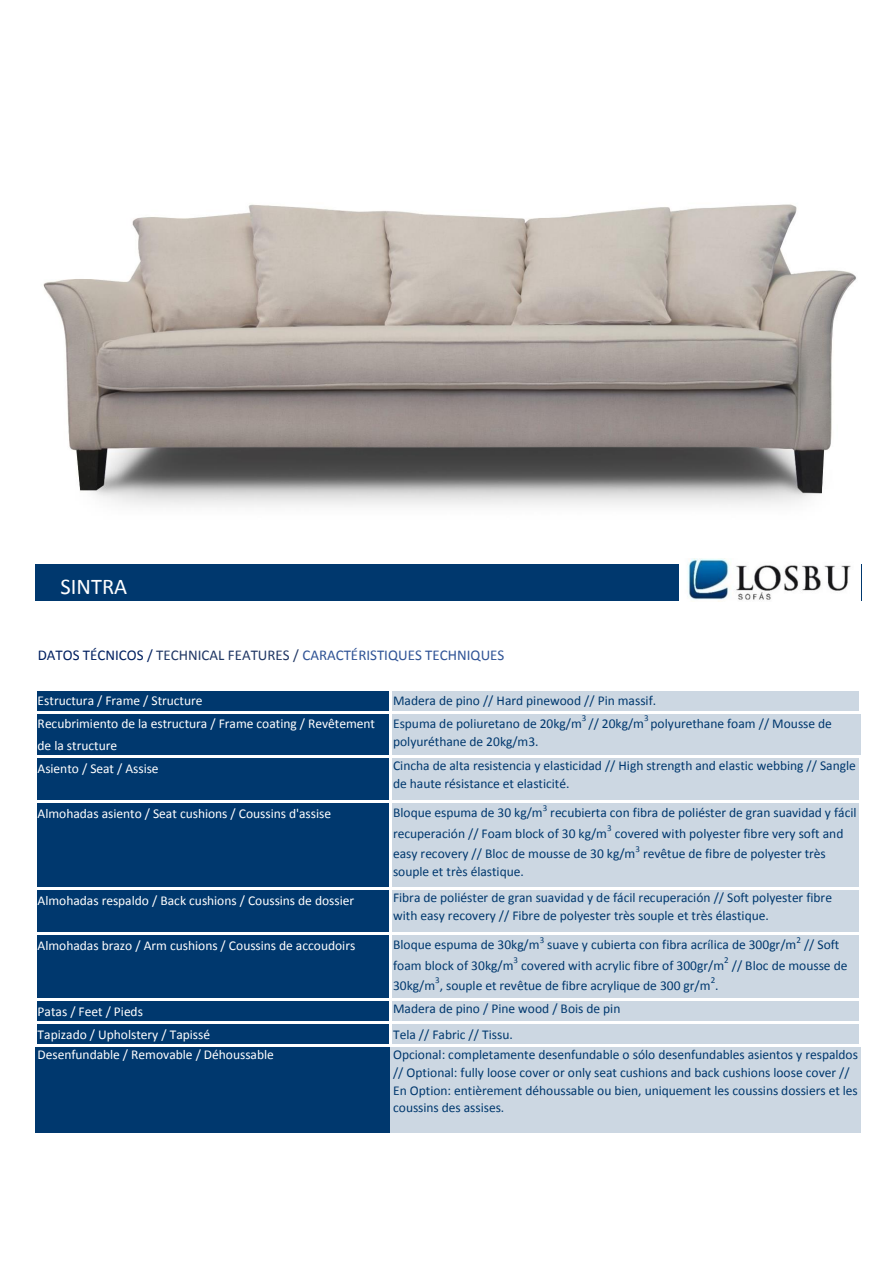
<style>
.page{position:relative;width:893px;height:1263px;background:#fff}
.page>*{position:absolute;margin:0;border:0;box-sizing:border-box;transform-origin:0 0}
.t1{font:22.5px "Calibri";color:#fff}
.t2{font:15px "Calibri";color:#305496}
.t3{font:13.5px/17.9px "Calibri";letter-spacing:-.005em;color:#00386e}
.t4{font:13.5px "Calibri";letter-spacing:-.005em;color:#fff}
.t5{font:9px "Calibri";color:#00386e}
.s1{color:#002060}
.s2{color:#203764}
</style>
<div class="page">
<div style="left:36px;top:564px;width:825px;height:37px;background:#00386e"></div>
<div style="left:36px;top:689px;width:355px;height:443px;background:#00386e"></div>
<div style="left:390px;top:689px;width:471px;height:443px;background:#ccd7e2"></div>
<hr style="left:859px;top:690px;width:3px;height:23px;background:#fff">
<hr style="left:34px;top:688px;width:3px;height:359px;background:#fff">
<hr style="left:389px;top:690px;width:3px;height:357px;background:#fff">
<hr style="left:859px;top:758px;width:3px;height:289px;background:#fff">
<hr style="left:37px;top:688px;width:825px;height:2px;background:#fff">
<hr style="left:37px;top:710px;width:825px;height:3px;background:#fff">
<hr style="left:37px;top:755px;width:825px;height:3px;background:#fff">
<hr style="left:37px;top:800px;width:825px;height:3px;background:#fff">
<hr style="left:37px;top:887px;width:825px;height:3px;background:#fff">
<hr style="left:37px;top:931px;width:825px;height:3px;background:#fff">
<hr style="left:37px;top:998px;width:825px;height:3px;background:#fff">
<hr style="left:37px;top:1021px;width:825px;height:3px;background:#fff">
<hr style="left:37px;top:1044px;width:825px;height:3px;background:#fff">
<img style="left:679px;top:558px;width:181px;height:43px">
<img style="left:43px;top:204px;width:813px;height:302px">
<p class="t1" style="left:60px;top:577px;width:68px">SINTRA</p>
<p class="t2" style="left:38px;top:649px;width:468px"><span class="s1">DATOS TÉCNICOS /</span> <span class="s2">TECHNICAL FEATURES /</span> CARACTÉRISTIQUES TECHNIQUES</p>
<p class="t4" style="left:38px;top:695px;width:166px">Estructura / Frame / Structure</p>
<p class="t4" style="left:38px;top:718px;width:339px">Recubrimiento de la estructura / Frame coating / Revêtement</p>
<p class="t4" style="left:38px;top:740px;width:81px">de la structure</p>
<p class="t4" style="left:38px;top:763px;width:123px">Asiento / Seat / Assise</p>
<p class="t4" style="left:38px;top:807px;width:295px">Almohadas asiento / Seat cushions / Coussins d'assise</p>
<p class="t4" style="left:38px;top:895px;width:318px">Almohadas respaldo / Back cushions / Coussins de dossier</p>
<p class="t4" style="left:38px;top:939px;width:319px">Almohadas brazo / Arm cushions / Coussins de accoudoirs</p>
<p class="t3" style="left:393px;top:693px;width:265px">Madera de pino // Hard pinewood // Pin massif.</p>
<p class="t3" style="left:393px;top:716px;width:190px">Espuma de poliuretano de 20kg/m</p>
<p class="t5" style="left:582px;top:714px;width:6px">3</p>
<p class="t3" style="left:588px;top:716px;width:57px">// 20kg/m</p>
<p class="t5" style="left:644px;top:714px;width:6px">3</p>
<p class="t3" style="left:650px;top:716px;width:183px">polyurethane foam // Mousse de</p>
<p class="t3" style="left:393px;top:733px;width:147px">polyuréthane de 20kg/m3.</p>
<p class="t3" style="left:393px;top:758px;width:464px">Cincha de alta resistencia y elasticidad // High strength and elastic webbing // Sangle de haute résistance et elasticité.</p>
<p class="t3" style="left:393px;top:805px;width:151px">Bloque espuma de 30 kg/m</p>
<p class="t5" style="left:543px;top:804px;width:6px">3</p>
<p class="t3" style="left:393px;top:804px;width:465px;line-height:20.4px;text-indent:157px">recubierta con fibra de poliéster de gran suavidad y fácil recuperación // Foam block of 30 kg/m</p>
<p class="t5" style="left:607px;top:824px;width:6px">3</p>
<p class="t3" style="left:393px;top:824px;width:452px;line-height:20.4px;text-indent:222px">covered with polyester fibre very soft and easy recovery // Bloc de mousse de 30 kg/m</p>
<p class="t5" style="left:635px;top:844px;width:6px">3</p>
<p class="t3" style="left:643px;top:846px;width:184px">revêtue de fibre de polyester très</p>
<p class="t3" style="left:393px;top:863px;width:132px">souple et très élastique.</p>
<p class="t3" style="left:393px;top:889px;width:440px">Fibra de poliéster de gran suavidad y de fácil recuperación // Soft polyester fibre with easy recovery // Fibre de polyester très souple et très élastique.</p>
<p class="t3" style="left:393px;top:937px;width:148px">Bloque espuma de 30kg/m</p>
<p class="t5" style="left:540px;top:936px;width:6px">3</p>
<p class="t3" style="left:547px;top:937px;width:251px">suave y cubierta con fibra acrílica de 300gr/m</p>
<p class="t5" style="left:796px;top:936px;width:6px">2</p>
<p class="t3" style="left:804px;top:937px;width:37px">// Soft</p>
<p class="t3" style="left:393px;top:957px;width:122px">foam block of 30kg/m</p>
<p class="t5" style="left:513px;top:956px;width:6px">3</p>
<p class="t3" style="left:521px;top:957px;width:204px">covered with acrylic fibre of 300gr/m</p>
<p class="t5" style="left:724px;top:956px;width:6px">2</p>
<p class="t3" style="left:732px;top:957px;width:117px">// Bloc de mousse de</p>
<p class="t3" style="left:393px;top:977px;width:327px">30kg/m , souple et revêtue de fibre acrylique de 300 gr/m .</p>
<p class="t5" style="left:435px;top:976px;width:6px">3</p>
<p class="t5" style="left:711px;top:976px;width:6px">2</p>
<p class="t3" style="left:393px;top:1001px;width:229px">Madera de pino / Pine wood / Bois de pin</p>
<p class="t4" style="left:38px;top:1005px;width:107px">Patas / Feet / Pieds</p>
<p class="t4" style="left:38px;top:1028px;width:174px">Tapizado / Upholstery / Tapissé</p>
<p class="t3" style="left:393px;top:1026px;width:121px">Tela // Fabric // Tissu.</p>
<p class="t4" style="left:38px;top:1048px;width:238px">Desenfundable / Removable / Déhoussable</p>
<p class="t3" style="left:393px;top:1046px;width:466px">Opcional: completamente desenfundable o sólo desenfundables asientos y respaldos // Optional: fully loose cover or only seat cushions and back cushions loose cover // En Option: entièrement déhoussable ou bien, uniquement les coussins dossiers et les coussins des assises.</p>
</div>
